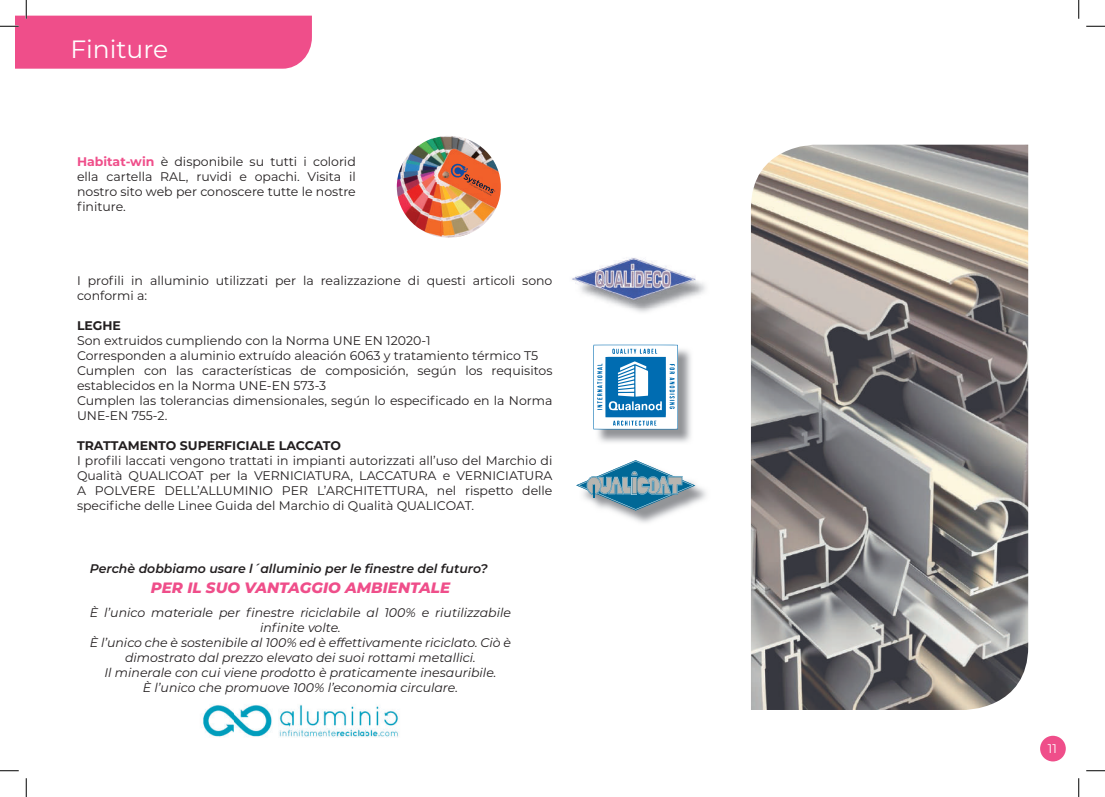
<style>
.page{position:relative;width:1105px;height:797px;background:#fff}
.page>*{position:absolute;margin:0;border:0;box-sizing:border-box;transform-origin:0 0}
.t1{font:25px "Montserrat";color:#fff}
.t2{font:italic 800 15px "Montserrat";color:#ef4e8a}
.t3{font:12.5px/15px "Montserrat";color:#231f20;text-align:justify}
.t4{font:italic 12.5px/15px "Montserrat";color:#231f20;text-align:center}
.t5{font:italic 600 12.5px "Montserrat";color:#231f20}
.t6{font:700 12.5px "Montserrat";color:#231f20}
.t7{font:12.5px "Montserrat";color:#fff}
.s1{font-weight:700;color:#ef4e8a}
</style>
<div class="page">
<img style="left:397px;top:136px;width:104px;height:102px">
<svg style="left:450px;top:163px;width:45px;height:33px"></svg>
<img style="left:751px;top:145px;width:277px;height:565px">
<div style="left:1040px;top:735px;width:26px;height:26px;background:#ef4e8a;border-radius:50%"></div>
<img style="left:612px;top:484px;width:94px;height:39px">
<svg style="left:576px;top:460px;width:119px;height:50px"></svg>
<img style="left:572px;top:257px;width:74px;height:27px">
<img style="left:576px;top:261px;width:126px;height:46px">
<img style="left:595px;top:349px;width:96px;height:94px">
<svg style="left:593px;top:345px;width:85px;height:84px"></svg>
<img style="left:201px;top:704px;width:198px;height:34px">
<svg style="left:1086px;top:25px;width:19px;height:2px"></svg>
<svg style="left:0;top:770px;width:19px;height:1px"></svg>
<svg style="left:1086px;top:770px;width:19px;height:1px"></svg>
<svg style="left:0;top:0;width:312px;height:69px"></svg>
<svg style="left:25px;top:778px;width:2px;height:19px"></svg>
<svg style="left:1078px;top:0;width:1px;height:19px"></svg>
<svg style="left:1078px;top:778px;width:1px;height:19px"></svg>
<h1 class="t1" style="left:71px;top:32px;width:99px">Finiture</h1>
<p class="t3" style="left:77px;top:154px;width:280px"><span class="s1">Habitat-win</span> è disponibile su tutti i colorid ella cartella RAL, ruvidi e opachi. Visita il nostro sito web per conoscere tutte le nostre finiture.</p>
<p class="t3" style="left:77px;top:272px;width:477px">I profili in alluminio utilizzati per la realizzazione di questi articoli sono conformi a:</p>
<p class="t6" style="left:77px;top:316px;width:46px">LEGHE</p>
<p class="t3" style="left:77px;top:332px;width:477px;text-align:left">Son extruidos cumpliendo con la Norma UNE EN 12020-1<br>Corresponden a aluminio extruído aleación 6063 y tratamiento térmico T5<br>Cumplen con las características de composición, según los requisitos establecidos en la Norma UNE-EN 573-3<br>Cumplen las tolerancias dimensionales, según lo especificado en la Norma UNE-EN 755-2.</p>
<p class="t6" style="left:77px;top:436px;width:266px">TRATTAMENTO SUPERFICIALE LACCATO</p>
<p class="t3" style="left:77px;top:452px;width:477px">I profili laccati vengono trattati in impianti autorizzati all’uso del Marchio di Qualità QUALICOAT per la VERNICIATURA, LACCATURA e VERNICIATURA A POLVERE DELL’ALLUMINIO PER L’ARCHITETTURA, nel rispetto delle specifiche delle Linee Guida del Marchio di Qualità QUALICOAT.</p>
<p class="t5" style="left:90px;top:560px;width:399px">Perchè dobbiamo usare l´alluminio per le finestre del futuro?</p>
<p class="t2" style="left:151px;top:577px;width:301px">PER IL SUO VANTAGGIO AMBIENTALE</p>
<p class="t4" style="left:90px;top:605px;width:423px">È l’unico materiale per finestre riciclabile al 100% e riutilizzabile infinite volte.<br>È l’unico che è sostenibile al 100% ed è effettivamente riciclato. Ciò è dimostrato dal prezzo elevato dei suoi rottami metallici.<br>Il minerale con cui viene prodotto è praticamente inesauribile.<br>È l’unico che promuove 100% l’economia circulare.</p>
<p class="t7" style="left:1048px;top:740px;width:11px">11</p>
</div>
